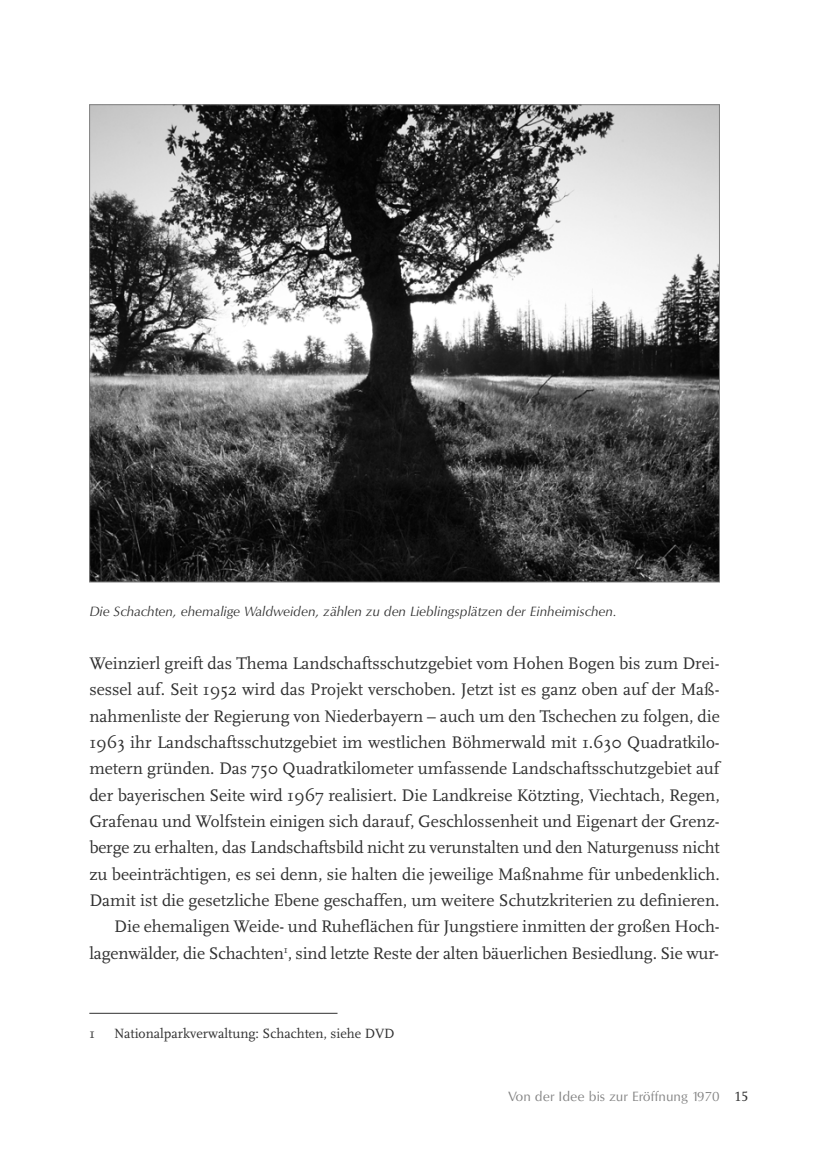
<style>
.page{position:relative;width:819px;height:1166px;background:#fff}
.page>*{position:absolute;margin:0;border:0;box-sizing:border-box;transform-origin:0 0}
.t1{font:17.5px/26.4px "Scala";color:#303030;text-align:right}
.t2{font:italic 14px "October SB";color:#303030}
.t3{font:14px "Scala";color:#303030}
.t4{font:14px "October SB";color:#828282}
.s1{font-family:"Scala LF";color:#303030}
</style>
<div class="page">
<hr style="left:89px;top:1013px;width:248px;height:1px;background:#303030">
<img style="left:91px;top:106px;width:626px;height:474px">
<p class="t2" style="left:89px;top:606px;width:529px">Die Schachten, ehemalige Waldweiden, zählen zu den Lieblingsplätzen der Einheimischen.</p>
<p class="t1" style="left:89px;top:651px;width:632px">Weinzierl greift das Thema Landschaftsschutzgebiet vom Hohen Bogen bis zum Drei&shy;sessel auf. Seit 1952 wird das Projekt verschoben. Jetzt ist es ganz oben auf der Maß&shy;nahmenliste der Regierung von Niederbayern – auch um den Tschechen zu folgen, die 1963 ihr Landschaftsschutzgebiet im westlichen Böhmerwald mit 1.630 Quadratkilo&shy;metern gründen. Das 750 Quadratkilometer umfassende Landschaftsschutzgebiet auf der bayerischen Seite wird 1967 realisiert. Die Landkreise Kötzting, Viechtach, Regen, Grafenau und Wolfstein einigen sich darauf, Geschlossenheit und Eigenart der Grenz&shy;berge zu erhalten, das Landschaftsbild nicht zu verunstalten und den Naturgenuss nicht zu beeinträchtigen, es sei denn, sie halten die jeweilige Maßnahme für unbedenklich.<br>Damit ist die gesetzliche Ebene geschaffen, um weitere Schutzkriterien zu definieren.<br>Die ehemaligen Weide- und Ruheflächen für Jungstiere inmitten der großen Hoch&shy;lagenwälder, die Schachten<sup>1</sup>, sind letzte Reste der alten bäuerlichen Besiedlung. Sie wur-</p>
<p class="t3" style="left:89px;top:1027px;width:7px">1</p>
<p class="t3" style="left:114px;top:1027px;width:282px">Nationalparkverwaltung: Schachten, siehe DVD</p>
<p class="t4" style="left:508px;top:1090px;width:242px">Von der Idee bis zur Eröffnung 1970 <span class="s1">15</span></p>
</div>
